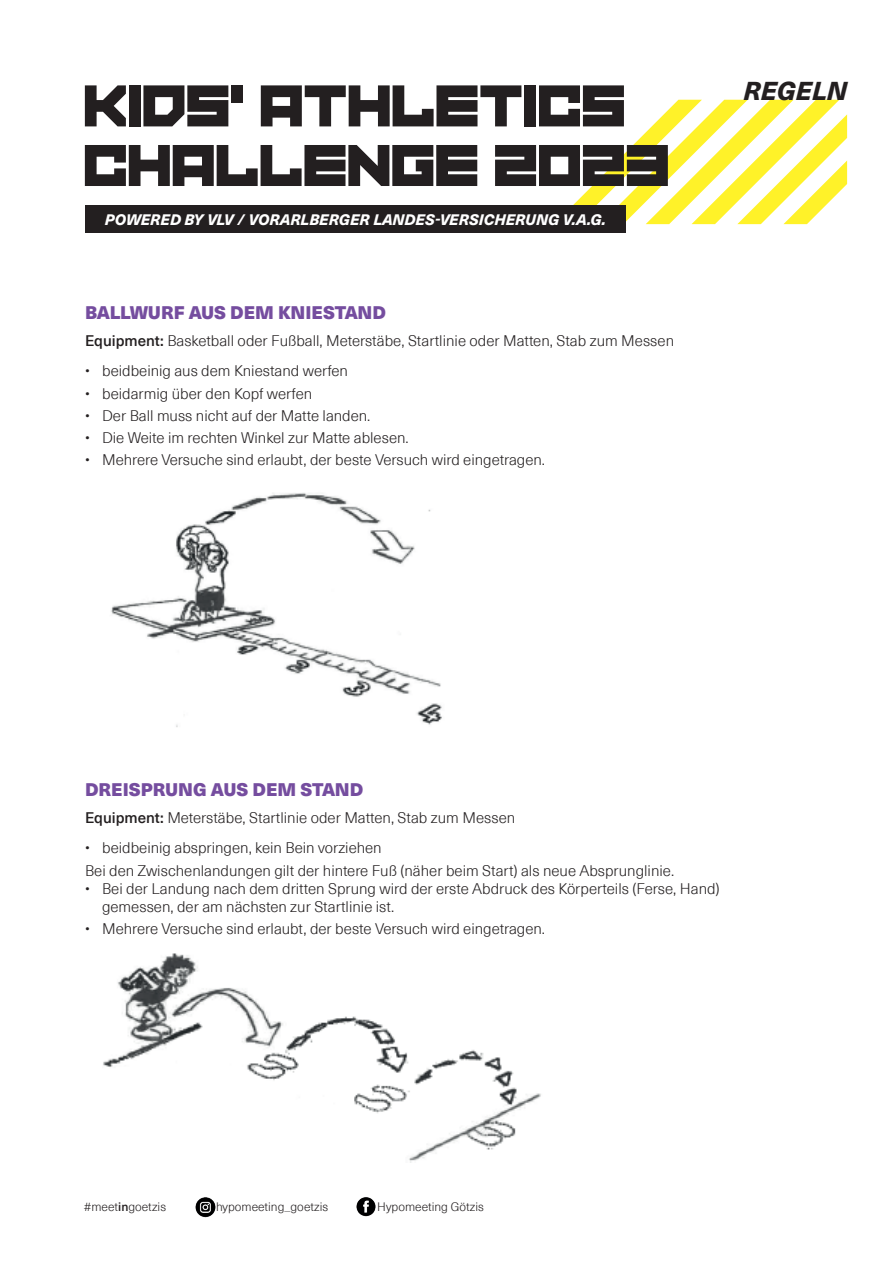
<style>
.page{position:relative;width:893px;height:1263px;background:#fff}
.page>*{position:absolute;margin:0;border:0;box-sizing:border-box;transform-origin:0 0}
.t1{font:60px/59.6px "Corporation Games Straight";color:#231f20}
.t2{font:italic 800 25.5px "Neue Haas Unica W1 G";color:#231f20}
.t3{font:900 18px "Neue Haas Unica W1 G";color:#754d9f}
.t4{font:300 15px/22.2px "Neue Haas Unica Pro";color:#231f20}
.t5{font:italic 800 15px "Neue Haas Unica W1 G";color:#fff}
.t6{font:300 12px "Neue Haas Unica Pro";color:#231f20}
.s1{font-weight:500}
</style>
<div class="page">
<img style="left:195px;top:1197px;width:21px;height:20px">
<img style="left:356px;top:1197px;width:20px;height:19px">
<svg style="left:554px;top:100px;width:293px;height:124px"></svg>
<div style="left:85px;top:206px;width:541px;height:27px;background:#231f20"></div>
<img style="left:111px;top:493px;width:331px;height:234px">
<img style="left:103px;top:953px;width:438px;height:209px">
<h1 class="t1" style="left:85px;top:76px;width:587px">KIDS' ATHLETICS<br>CHALLENGE 2023</h1>
<p class="t5" style="left:105px;top:208px;width:502px">POWERED BY VLV / VORARLBERGER LANDES-VERSICHERUNG V.A.G.</p>
<p class="t3" style="left:85px;top:298px;width:302px">BALLWURF AUS DEM KNIESTAND</p>
<p class="t4" style="left:85px;top:329px;width:591px"><span class="s1">Equipment:</span> Basketball oder Fußball, Meterstäbe, Startlinie oder Matten, Stab zum Messen</p>
<p class="t4" style="left:85px;top:360px;width:265px">• beidbeinig aus dem Kniestand werfen</p>
<p class="t4" style="left:85px;top:382px;width:229px">• beidarmig über den Kopf werfen</p>
<p class="t4" style="left:85px;top:405px;width:287px">• Der Ball muss nicht auf der Matte landen.</p>
<p class="t4" style="left:85px;top:427px;width:325px">• Die Weite im rechten Winkel zur Matte ablesen.</p>
<p class="t4" style="left:85px;top:449px;width:461px">• Mehrere Versuche sind erlaubt, der beste Versuch wird eingetragen.</p>
<h2 class="t2" style="left:743px;top:71px;width:105px">REGELN</h2>
<p class="t3" style="left:85px;top:775px;width:280px">DREISPRUNG AUS DEM STAND</p>
<p class="t4" style="left:85px;top:806px;width:432px"><span class="s1">Equipment:</span> Meterstäbe, Startlinie oder Matten, Stab zum Messen</p>
<p class="t4" style="left:85px;top:837px;width:591px">• beidbeinig abspringen, kein Bein vorziehen<br>Bei den Zwischenlandungen gilt der hintere Fuß (näher beim Start) als neue Absprunglinie.</p>
<p class="t4" style="left:102px;top:880px;width:619px;line-height:18px;text-indent:-17px">• Bei der Landung nach dem dritten Sprung wird der erste Abdruck des Körperteils (Ferse, Hand) gemessen, der am nächsten zur Startlinie ist.</p>
<p class="t4" style="left:85px;top:918px;width:461px">• Mehrere Versuche sind erlaubt, der beste Versuch wird eingetragen.</p>
<p class="t6" style="left:84px;top:1199px;width:84px">#meet<span class="s1">in</span>goetzis</p>
<p class="t6" style="left:216px;top:1199px;width:114px">hypomeeting_goetzis</p>
<p class="t6" style="left:377px;top:1199px;width:108px">Hypomeeting Götzis</p>
</div>
